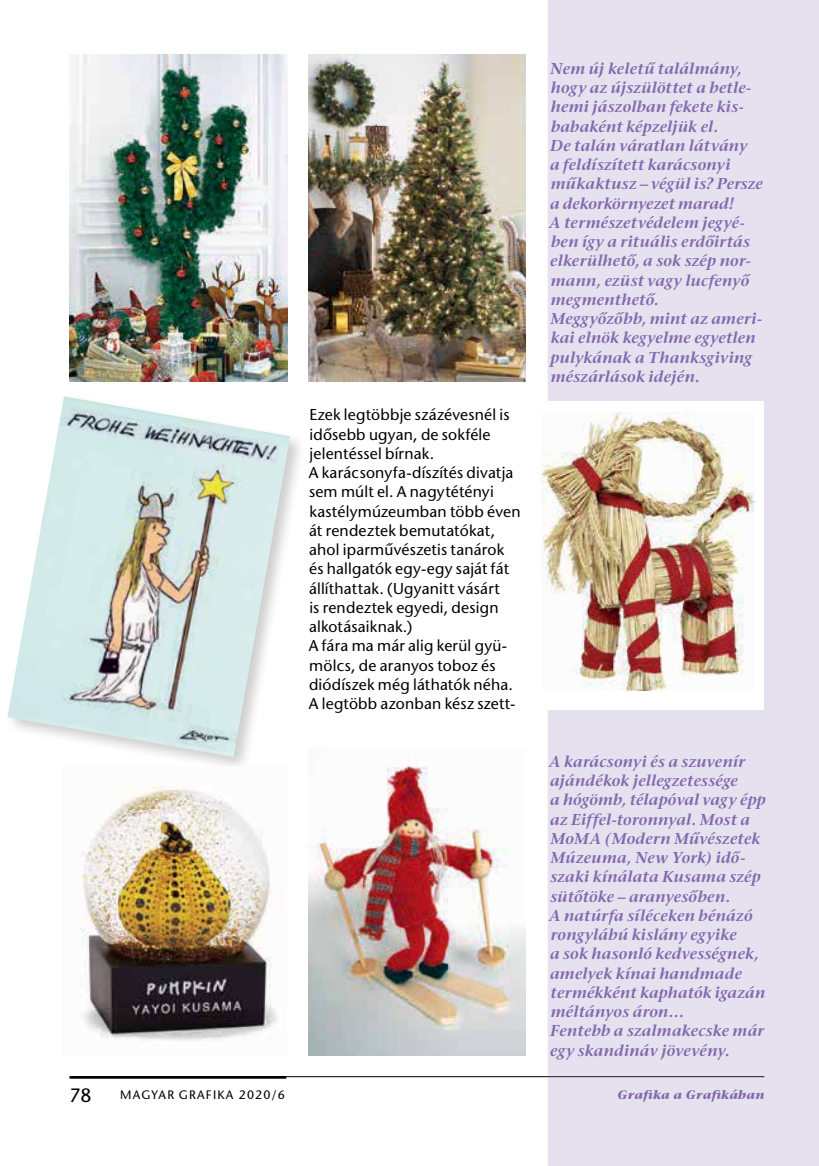
<style>
.page{position:relative;width:819px;height:1166px;background:#fff}
.page>*{position:absolute;margin:0;border:0;box-sizing:border-box;transform-origin:0 0}
.t1{font:19.25px "Stone Sans H";color:#000}
.t2{font:15.75px/19.2px "Stone Serif Semi Bold Italic H";letter-spacing:.01em;color:#8269ae}
.t3{font:15.75px/19.2px "Stone Sans H";letter-spacing:.015em;color:#000}
.t4{font:12.25px "Stone Sans H";letter-spacing:.1em;color:#000}
.t5{font:12.25px "Stone Serif Bold Italic H";letter-spacing:.025em;color:#8269ae}
</style>
<div class="page">
<hr style="left:69px;top:1076px;width:217px;height:2px;background:#000">
<hr style="left:72px;top:1076px;width:692px;height:1px;background:#000">
<div style="left:547px;top:0;width:272px;height:1166px;background:#e6e1ef"></div>
<img style="left:69px;top:55px;width:218px;height:327px">
<img style="left:308px;top:55px;width:217px;height:327px">
<img style="left:308px;top:759px;width:217px;height:296px">
<div style="left:5px;top:394px;width:302px;height:379px;background:#000;opacity:.2"></div>
<img style="left:7px;top:396px;width:283px;height:361px">
<img style="left:62px;top:767px;width:224px;height:274px">
<div style="left:538px;top:401px;width:226px;height:308px;background:#fff"></div>
<img style="left:541px;top:413px;width:213px;height:277px">
<p class="t3" style="left:309px;top:405px;width:213px">Ezek legtöbbje százévesnél is idôsebb ugyan, de sokféle jelentéssel bírnak.<br>a karácsonyfa-díszítés divatja sem múlt el. a nagytétényi kastélymúzeumban több éven át rendeztek bemutatókat, ahol iparmûvészetis tanárok és hallgatók egy-egy saját fát állíthattak. (Ugyanitt vásárt<br>is rendeztek egyedi, design alkotásaiknak.)<br>a fára ma már alig kerül gyü&shy;mölcs, de aranyos toboz és diódíszek még láthatók néha. a legtöbb azonban kész szett-</p>
<p class="t2" style="left:549px;top:59px;width:215px">Nem új keletû találmány, hogy az újszülöttet a betle&shy;hemi jászolban fekete kis&shy;babaként képzeljük el.<br>De talán váratlan látvány<br>a feldíszített karácsonyi mûkaktusz – végül is? Persze a dekorkörnyezet marad!<br>A természetvédelem jegyé&shy;ben így a rituális erdôirtás elkerülhetô, a sok szép nor&shy;mann, ezüst vagy lucfenyô megmenthetô.<br>Meggyôzôbb, mint az ameri&shy;kai elnök kegyelme egyetlen pulykának a Thanksgiving mészárlások idején.</p>
<p class="t2" style="left:549px;top:752px;width:218px">A karácsonyi és a szuvenír ajándékok jellegzetessége<br>a hógömb, télapóval vagy épp az Eiffel-toronnyal. Most a<br>MoMA (Modern Mûvészetek<br>Múzeuma, New York) idô&shy;szaki kínálata Kusama szép sütôtöke – aranyesôben.<br>A natúrfa síléceken bénázó rongylábú kislány egyike<br>a sok hasonló kedvességnek, amelyek kínai handmade termékként kaphatók igazán méltányos áron…<br>Fentebb a szalmakecske már egy skandináv jövevény.</p>
<p class="t1" style="left:69px;top:1084px;width:24px">78</p>
<p class="t4" style="left:120px;top:1087px;width:166px">magyar grafika 2020/6</p>
<p class="t5" style="left:617px;top:1087px;width:148px">Grafika a Grafikában</p>
</div>
